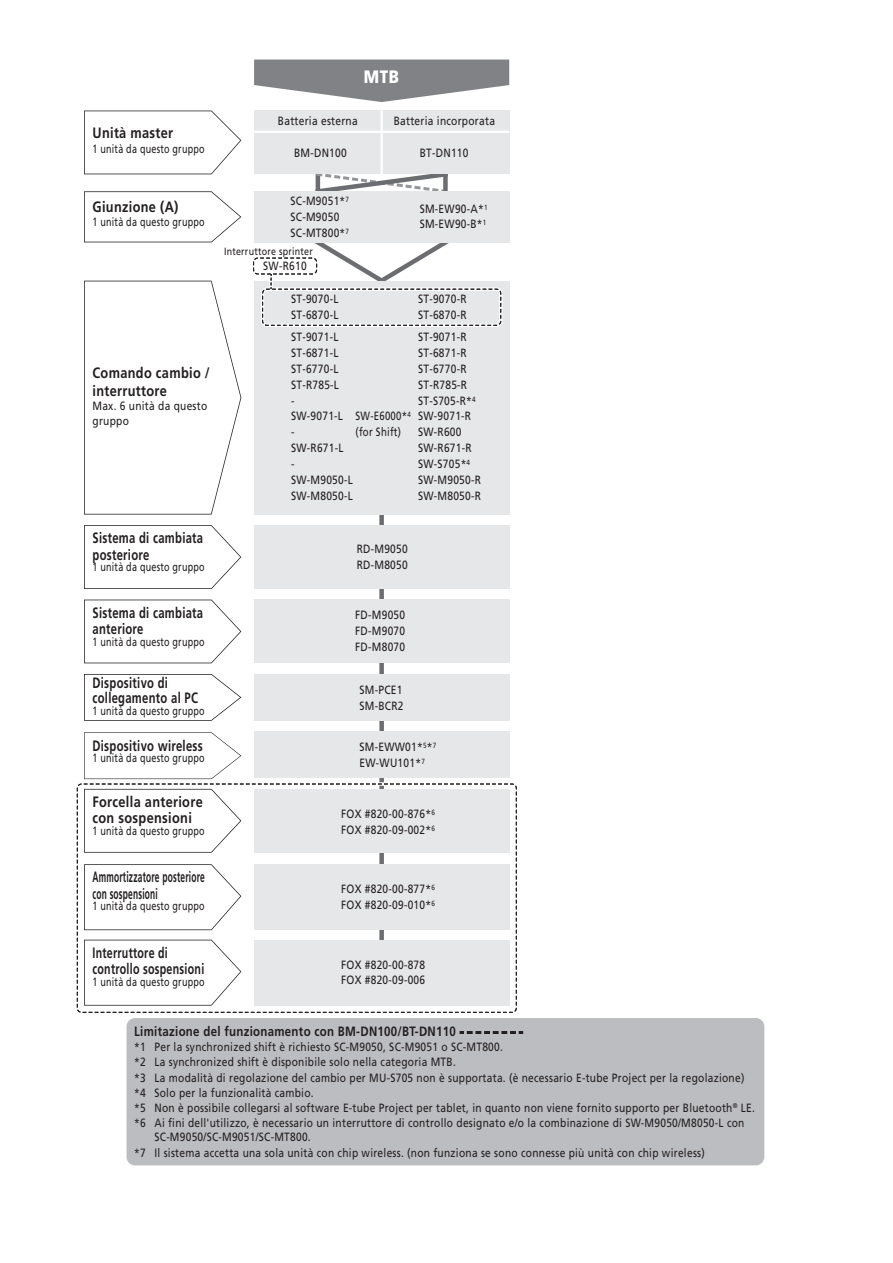
<style>
.page{position:relative;width:893px;height:1263px;background:#fff}
.page>*{position:absolute;margin:0;border:0;box-sizing:border-box;transform-origin:0 0}
.t1{font:900 18px "Frutiger LT Pro";color:#fff;scale:.85 1}
.t2{font:700 15px/16.5px "Frutiger LT Pro";letter-spacing:.025em;color:#231f20;scale:.75 1}
.t3{font:700 15px/16.5px "Frutiger LT Pro";letter-spacing:.025em;color:#231f20;scale:.85 1}
.t4{font:700 15px/16.5px "Frutiger LT Pro";letter-spacing:.025em;color:#231f20;scale:.56 1}
.t5{font:700 15px/16.5px "Frutiger LT Pro";letter-spacing:.025em;color:#231f20;scale:.71 1}
.t6{font:700 13.5px "Frutiger LT Pro";letter-spacing:.025em;color:#231f20;scale:.85 1}
.t7{font:12px/15.9px "Frutiger LT Pro";letter-spacing:.025em;color:#231f20;scale:.85 1}
.t8{font:12px "Frutiger LT Pro";letter-spacing:.025em;color:#231f20;scale:.75 1}
.t9{font:12px/15.9px "Frutiger LT Pro";letter-spacing:.025em;color:#231f20;scale:.8 1}
.t10{font:10.5px "Frutiger LT Pro";letter-spacing:.025em;color:#231f20;scale:.85 1}
</style>
<div class="page">
<svg style="left:315px;top:174px;width:128px;height:17px"></svg>
<div style="left:443px;top:174px;width:5px;height:17px;background:#6c6d70"></div>
<svg style="left:312px;top:242px;width:140px;height:39px"></svg>
<div style="left:379px;top:589px;width:5px;height:11px;background:#6c6d70"></div>
<div style="left:379px;top:665px;width:5px;height:11px;background:#6c6d70"></div>
<div style="left:379px;top:515px;width:5px;height:8px;background:#6c6d70"></div>
<div style="left:379px;top:720px;width:5px;height:220px;background:#6c6d70"></div>
<div style="left:254px;top:111px;width:255px;height:63px;background:#e6e7e9"></div>
<hr style="left:381px;top:111px;width:2px;height:63px;background:#fff">
<hr style="left:254px;top:131px;width:255px;height:2px;background:#fff">
<svg style="left:254px;top:60px;width:255px;height:42px"></svg>
<svg style="left:84px;top:111px;width:157px;height:63px"></svg>
<svg style="left:84px;top:525px;width:157px;height:64px"></svg>
<div style="left:254px;top:191px;width:85px;height:51px;background:#e6e7e9"></div>
<div style="left:339px;top:191px;width:85px;height:51px;background:#e6e7e9"></div>
<div style="left:424px;top:191px;width:85px;height:51px;background:#e6e7e9"></div>
<div style="left:254px;top:525px;width:255px;height:64px;background:#e6e7e9"></div>
<svg style="left:84px;top:600px;width:157px;height:63px"></svg>
<div style="left:254px;top:600px;width:255px;height:63px;background:#e6e7e9"></div>
<svg style="left:84px;top:674px;width:157px;height:47px"></svg>
<div style="left:254px;top:674px;width:255px;height:47px;background:#e6e7e9"></div>
<svg style="left:84px;top:789px;width:157px;height:64px"></svg>
<div style="left:254px;top:789px;width:255px;height:64px;background:#e6e7e9"></div>
<svg style="left:84px;top:864px;width:157px;height:66px"></svg>
<div style="left:254px;top:864px;width:255px;height:66px;background:#e6e7e9"></div>
<svg style="left:84px;top:940px;width:157px;height:65px"></svg>
<div style="left:254px;top:940px;width:255px;height:65px;background:#e6e7e9"></div>
<svg style="left:84px;top:191px;width:157px;height:51px"></svg>
<div style="left:254px;top:281px;width:255px;height:233px;background:#e6e7e9"></div>
<svg style="left:84px;top:281px;width:157px;height:233px"></svg>
<div style="left:261px;top:288px;width:241px;height:39px;border:3px solid #fff;border-radius:4px"></div>
<div style="left:252px;top:257px;width:66px;height:18px;border:3px solid #fff;border-radius:4px"></div>
<hr style="left:270px;top:274px;width:3px;height:15px;background:#fff">
<div style="left:262px;top:289px;width:239px;height:37px;border:1px dashed #231f20;border-radius:4px"></div>
<div style="left:253px;top:257px;width:64px;height:17px;border:1px dashed #231f20;border-radius:4px"></div>
<svg style="left:270px;top:274px;width:2px;height:15px"></svg>
<svg style="left:84px;top:732px;width:157px;height:47px"></svg>
<div style="left:254px;top:731px;width:255px;height:47px;background:#e6e7e9"></div>
<div style="left:127px;top:1018px;width:637px;height:147px;background:#bcbdc0;border-radius:9px"></div>
<svg style="left:461px;top:1031px;width:53px;height:3px"></svg>
<div style="left:76px;top:782px;width:442px;height:232px;border:3px solid #fff;border-radius:4px"></div>
<div style="left:77px;top:783px;width:440px;height:230px;border:1px dashed #231f20;border-radius:4px"></div>
<p class="t3" style="left:93px;top:125px;width:96px">Unità master</p>
<p class="t8" style="left:93px;top:141px;width:151px">1 unità da questo gruppo</p>
<h1 class="t1" style="left:364px;top:66px;width:43px">MTB</h1>
<p class="t7" style="left:278px;top:113px;width:95px">Batteria esterna</p>
<p class="t7" style="left:394px;top:113px;width:121px">Batteria incorporata</p>
<p class="t7" style="left:294px;top:145px;width:64px">BM-DN100</p>
<p class="t7" style="left:420px;top:145px;width:59px">BT-DN110</p>
<p class="t3" style="left:93px;top:198px;width:103px">Giunzione (A)</p>
<p class="t8" style="left:93px;top:215px;width:151px">1 unità da questo gruppo</p>
<p class="t3" style="left:93px;top:364px;width:140px;line-height:18px">Comando cambio / interruttore</p>
<p class="t7" style="left:93px;top:399px;width:136px;line-height:14.4px">Max. 6 unità da questo gruppo</p>
<p class="t2" style="left:93px;top:530px;width:149px">Sistema di cambiata posteriore</p>
<p class="t8" style="left:93px;top:560px;width:151px">1 unità da questo gruppo</p>
<p class="t2" style="left:93px;top:604px;width:149px">Sistema di cambiata anteriore</p>
<p class="t8" style="left:93px;top:634px;width:151px">1 unità da questo gruppo</p>
<p class="t2" style="left:93px;top:676px;width:142px;line-height:15px">Dispositivo di collegamento al PC</p>
<p class="t8" style="left:93px;top:704px;width:151px">1 unità da questo gruppo</p>
<p class="t7" style="left:291px;top:193px;width:70px">SC-M9051*<sup>7<br></sup>SC-M9050<br>SC-MT800*<sup>7</sup></p>
<p class="t7" style="left:420px;top:201px;width:81px">SM-EW90-A*<sup>1<br></sup>SM-EW90-B*<sup>1</sup></p>
<p class="t10" style="left:224px;top:245px;width:106px">Interruttore sprinter</p>
<p class="t7" style="left:263px;top:258px;width:53px">SW-R610</p>
<p class="t7" style="left:291px;top:291px;width:57px">ST-9070-L<br>ST-6870-L</p>
<p class="t7" style="left:291px;top:329px;width:74px">ST-9071-L<br>ST-6871-L<br>ST-6770-L<br>ST-R785-L<br>-<br>SW-9071-L<br>-<br>SW-R671-L<br>-<br>SW-M9050-L<br>SW-M8050-L</p>
<p class="t9" style="left:356px;top:408px;width:70px">SW-E6000*<sup>4 </sup>(for Shift)</p>
<p class="t7" style="left:418px;top:291px;width:59px">ST-9070-R<br>ST-6870-R</p>
<p class="t7" style="left:418px;top:329px;width:76px">ST-9071-R<br>ST-6871-R<br>ST-6770-R<br>ST-R785-R<br>ST-S705-R*<sup>4<br></sup>SW-9071-R<br>SW-R600<br>SW-R671-R<br>SW-S705*<sup>4<br></sup>SW-M9050-R<br>SW-M8050-R</p>
<p class="t7" style="left:357px;top:541px;width:62px">RD-M9050<br>RD-M8050</p>
<p class="t7" style="left:355px;top:607px;width:60px;text-align:justify">FD-M9050<br>FD-M9070<br>FD-M8070</p>
<p class="t7" style="left:359px;top:682px;width:53px">SM-PCE1<br>SM-BCR2</p>
<p class="t2" style="left:93px;top:737px;width:149px">Dispositivo wireless</p>
<p class="t8" style="left:93px;top:751px;width:151px">1 unità da questo gruppo</p>
<p class="t7" style="left:359px;top:739px;width:92px">SM-EWW01*<sup>5</sup>*<sup>7<br></sup>EW-WU101*<sup>7</sup></p>
<p class="t3" style="left:93px;top:793px;width:131px">Forcella anteriore con sospensioni</p>
<p class="t8" style="left:93px;top:824px;width:151px">1 unità da questo gruppo</p>
<p class="t4" style="left:93px;top:869px;width:202px">Ammortizzatore posteriore con sospensioni</p>
<p class="t8" style="left:93px;top:899px;width:151px">1 unità da questo gruppo</p>
<p class="t5" style="left:93px;top:944px;width:159px">Interruttore di controllo sospensioni</p>
<p class="t8" style="left:93px;top:974px;width:151px">1 unità da questo gruppo</p>
<p class="t7" style="left:341px;top:806px;width:112px">FOX #820-00-876*<sup>6<br></sup>FOX #820-09-002*<sup>6</sup></p>
<p class="t7" style="left:341px;top:881px;width:112px">FOX #820-00-877*<sup>6<br></sup>FOX #820-09-010*<sup>6</sup></p>
<p class="t7" style="left:341px;top:956px;width:100px">FOX #820-00-878<br>FOX #820-09-006</p>
<p class="t6" style="left:134px;top:1023px;width:380px">Limitazione del funzionamento con BM-DN100/BT-DN110</p>
<p class="t7" style="left:134px;top:1039px;width:732px;line-height:15.3px">*1 Per la synchronized shift è richiesto SC-M9050, SC-M9051 o SC-MT800.<br>*2 La synchronized shift è disponibile solo nella categoria MTB.<br>*3 La modalità di regolazione del cambio per MU-S705 non è supportata. (è necessario E-tube Project per la regolazione) *4 Solo per la funzionalità cambio.<br>*5 Non è possibile collegarsi al software E-tube Project per tablet, in quanto non viene fornito supporto per Bluetooth<sup>®</sup> LE. *6 Ai fini dell'utilizzo, è necessario un interruttore di controllo designato e/o la combinazione di SW-M9050/M8050-L con</p>
<p class="t7" style="left:134px;top:1129px;width:673px;line-height:15.3px;text-indent:20px">SC-M9050/SC-M9051/SC-MT800.<br>*7 Il sistema accetta una sola unità con chip wireless. (non funziona se sono connesse più unità con chip wireless)</p>
</div>
